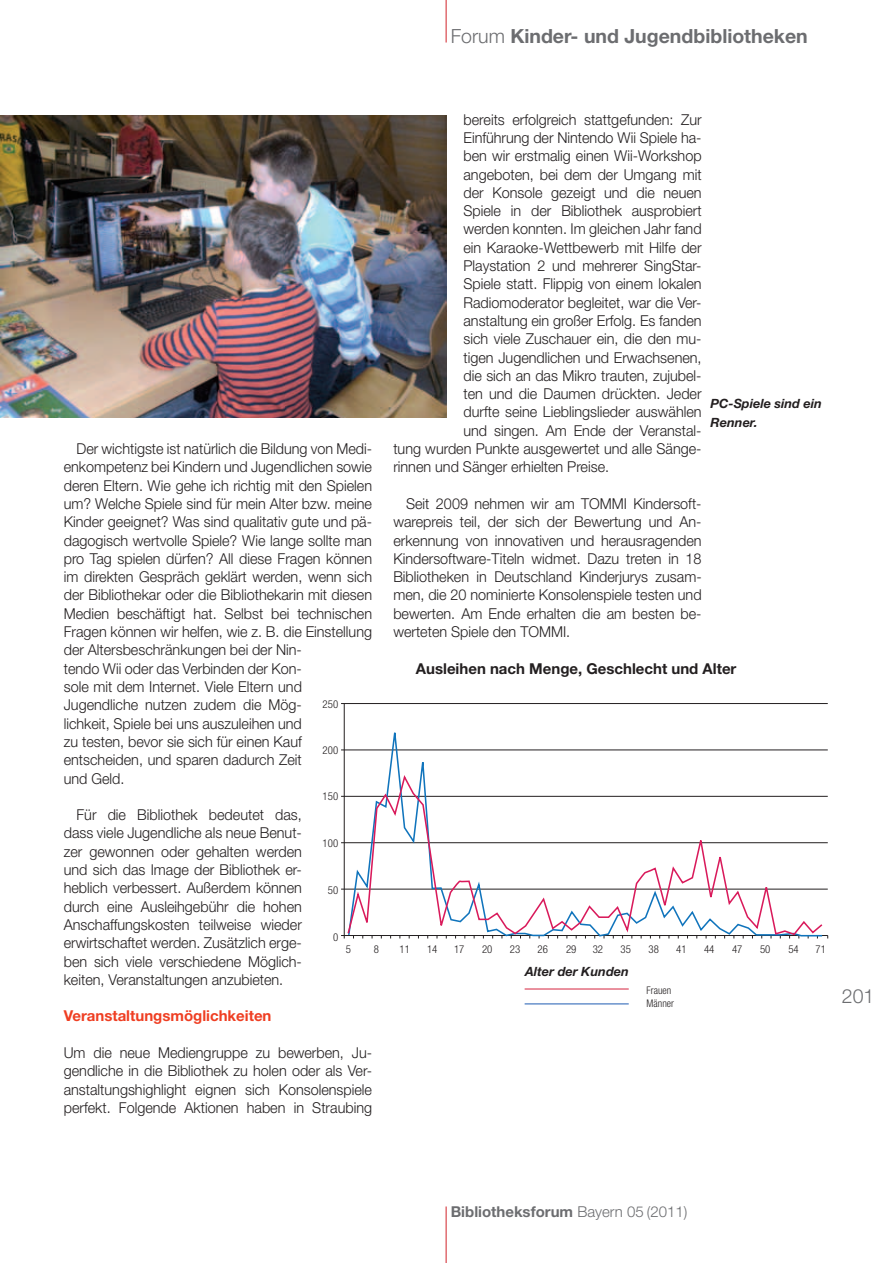
<style>
.page{position:relative;width:893px;height:1263px;background:#fff}
.page>*{position:absolute;margin:0;border:0;box-sizing:border-box;transform-origin:0 0}
.t1{font:700 19.5px "Helvetica Neue";color:#6c6d70}
.t2{font:300 19.5px "Helvetica Neue";color:#6c6d70}
.t3{font:300 15px/18.3px "Helvetica Neue";color:#231f20;text-align:justify;scale:.96 1}
.t4{font:700 15px "Helvetica Neue";color:#231f20}
.t5{font:700 15px "Helvetica Neue";color:#6c6d70}
.t6{font:700 15px "Helvetica Neue";color:#ef3e22}
.t7{font:italic 700 12.75px/18.3px "Helvetica Neue";color:#231f20}
.t8{font:300 condensed 10.8px "Helvetica Neue";color:#231f20}
.t9{font:300 condensed 10.5px/13.5px "Helvetica Neue";color:#231f20;scale:.96 1}
.s1{font-weight:300}
</style>
<div class="page">
<hr style="left:446px;top:0;width:1px;height:43px;background:#d1232a">
<hr style="left:446px;top:1206px;width:1px;height:57px;background:#d1232a">
<img style="left:0;top:115px;width:446px;height:302px">
<hr style="left:341px;top:703px;width:487px;height:1px;background:#231f20">
<hr style="left:341px;top:749px;width:487px;height:1px;background:#231f20">
<hr style="left:341px;top:796px;width:487px;height:1px;background:#231f20">
<hr style="left:341px;top:842px;width:487px;height:1px;background:#231f20">
<hr style="left:341px;top:889px;width:487px;height:1px;background:#231f20">
<hr style="left:341px;top:935px;width:487px;height:1px;background:#231f20">
<hr style="left:344px;top:703px;width:1px;height:235px;background:#231f20">
<svg style="left:347px;top:732px;width:477px;height:205px"></svg>
<svg style="left:346px;top:773px;width:478px;height:163px"></svg>
<hr style="left:525px;top:988px;width:104px;height:2px;background:#e36d7f">
<hr style="left:525px;top:1003px;width:104px;height:1px;background:#6992cc">
<h1 class="t1" style="left:451px;top:24px;width:359px"><span class="s1">Forum</span> Kinder- und Jugendbibliotheken</h1>
<p class="t3" style="left:463px;top:110px;width:250px">bereits erfolgreich stattgefunden: Zur</p>
<p class="t3" style="left:463px;top:128px;width:250px">Einführung der Nintendo Wii Spiele ha-</p>
<p class="t3" style="left:463px;top:146px;width:250px">ben wir erstmalig einen Wii-Workshop</p>
<p class="t3" style="left:463px;top:165px;width:250px">angeboten, bei dem der Umgang mit</p>
<p class="t3" style="left:463px;top:183px;width:250px">der Konsole gezeigt und die neuen</p>
<p class="t3" style="left:463px;top:201px;width:250px">Spiele in der Bibliothek ausprobiert</p>
<p class="t3" style="left:463px;top:220px;width:250px">werden konnten. Im gleichen Jahr fand</p>
<p class="t3" style="left:463px;top:238px;width:250px">ein Karaoke-Wettbewerb mit Hilfe der</p>
<p class="t3" style="left:463px;top:256px;width:250px">Playstation 2 und mehrerer SingStar-</p>
<p class="t3" style="left:463px;top:274px;width:250px">Spiele statt. Flippig von einem lokalen</p>
<p class="t3" style="left:463px;top:293px;width:250px">Radiomoderator begleitet, war die Ver-</p>
<p class="t3" style="left:463px;top:311px;width:250px">anstaltung ein großer Erfolg. Es fanden</p>
<p class="t3" style="left:463px;top:329px;width:250px">sich viele Zuschauer ein, die den mu-</p>
<p class="t3" style="left:463px;top:348px;width:250px">tigen Jugendlichen und Erwachsenen,</p>
<p class="t3" style="left:463px;top:366px;width:250px">die sich an das Mikro trauten, zujubel-</p>
<p class="t3" style="left:463px;top:384px;width:250px">ten und die Daumen drückten. Jeder</p>
<p class="t3" style="left:463px;top:403px;width:250px">durfte seine Lieblingslieder auswählen</p>
<p class="t3" style="left:463px;top:421px;width:250px">und singen. Am Ende der Veranstal-</p>
<p class="t3" style="left:393px;top:439px;width:323px">tung wurden Punkte ausgewertet und alle Sänge-</p>
<p class="t3" style="left:393px;top:457px;width:226px">rinnen und Sänger erhielten Preise.</p>
<p class="t3" style="left:393px;top:494px;width:323px;text-indent:13px">Seit 2009 nehmen wir am TOMMI Kindersoft&shy;warepreis teil, der sich der Bewertung und An&shy;erkennung von innovativen und herausragenden Kindersoftware-Titeln widmet. Dazu treten in 18<br>Bibliotheken in Deutschland Kinderjurys zusam&shy;men, die 20 nominierte Konsolenspiele testen und bewerten. Am Ende erhalten die am besten be&shy;werteten Spiele den TOMMI.</p>
<p class="t7" style="left:711px;top:394px;width:113px">PC-Spiele sind ein<br>Renner.</p>
<p class="t3" style="left:64px;top:439px;width:323px;text-align:left;text-indent:13px">Der wichtigste ist natürlich die Bildung von Medi&shy;enkompetenz bei Kindern und Jugendlichen sowie deren Eltern. Wie gehe ich richtig mit den Spielen um? Welche Spiele sind für mein Alter bzw. meine Kinder geeignet? Was sind qualitativ gute und pä&shy;dagogisch wertvolle Spiele? Wie lange sollte man pro Tag spielen dürfen? All diese Fragen können im direkten Gespräch geklärt werden, wenn sich der Bibliothekar oder die Bibliothekarin mit diesen Medien beschäftigt hat. Selbst bei technischen Fragen können wir helfen, wie z. B. die Einstellung der Altersbeschränkungen bei der Nin-<br>tendo Wii oder das Verbinden der Kon-<br>sole mit dem Internet. Viele Eltern und Jugendliche nutzen zudem die Mög-<br>lichkeit, Spiele bei uns auszuleihen und<br>zu testen, bevor sie sich für einen Kauf entscheiden, und sparen dadurch Zeit<br>und Geld.</p>
<p class="t3" style="left:64px;top:805px;width:250px;text-indent:13px">Für die Bibliothek bedeutet das, dass viele Jugendliche als neue Benut&shy;zer gewonnen oder gehalten werden und sich das Image der Bibliothek er&shy;heblich verbessert. Außerdem können durch eine Ausleihgebühr die hohen Anschaffungskosten teilweise wieder erwirtschaftet werden. Zusätzlich erge&shy;ben sich viele verschiedene Möglich&shy;keiten, Veranstaltungen anzubieten.</p>
<p class="t6" style="left:64px;top:1007px;width:209px">Veranstaltungsmöglichkeiten</p>
<p class="t3" style="left:64px;top:1043px;width:323px">Um die neue Mediengruppe zu bewerben, Ju&shy;gendliche in die Bibliothek zu holen oder als Ver&shy;anstaltungshighlight eignen sich Konsolenspiele perfekt. Folgende Aktionen haben in Straubing</p>
<p class="t4" style="left:416px;top:659px;width:322px">Ausleihen nach Menge, Geschlecht und Alter</p>
<p class="t8" style="left:323px;top:697px;width:17px">250</p>
<p class="t8" style="left:323px;top:744px;width:17px">200</p>
<p class="t8" style="left:323px;top:790px;width:17px">150</p>
<p class="t8" style="left:323px;top:837px;width:17px">100</p>
<p class="t8" style="left:328px;top:884px;width:12px">50</p>
<p class="t8" style="left:333px;top:931px;width:7px">0</p>
<p class="t8" style="left:346px;top:942px;width:7px">5</p>
<p class="t8" style="left:374px;top:942px;width:7px">8</p>
<p class="t8" style="left:400px;top:942px;width:12px">11</p>
<p class="t8" style="left:427px;top:942px;width:12px">14</p>
<p class="t8" style="left:454px;top:942px;width:12px">17</p>
<p class="t8" style="left:482px;top:942px;width:12px">20</p>
<p class="t8" style="left:510px;top:942px;width:12px">23</p>
<p class="t8" style="left:537px;top:942px;width:12px">26</p>
<p class="t8" style="left:566px;top:942px;width:12px">29</p>
<p class="t8" style="left:593px;top:942px;width:12px">32</p>
<p class="t8" style="left:620px;top:942px;width:12px">35</p>
<p class="t8" style="left:648px;top:942px;width:12px">38</p>
<p class="t8" style="left:676px;top:942px;width:12px">41</p>
<p class="t8" style="left:704px;top:942px;width:12px">44</p>
<p class="t8" style="left:732px;top:942px;width:12px">47</p>
<p class="t8" style="left:760px;top:942px;width:12px">50</p>
<p class="t8" style="left:788px;top:942px;width:12px">54</p>
<p class="t8" style="left:815px;top:942px;width:12px">71</p>
<p class="t7" style="left:525px;top:962px;width:105px">Alter der Kunden</p>
<p class="t9" style="left:647px;top:983px;width:30px">Frauen<br>Männer</p>
<h1 class="t2" style="left:842px;top:984px;width:34px">201</h1>
<p class="t5" style="left:451px;top:1202px;width:238px">Bibliotheksforum <span class="s1">Bayern 05 (2011)</span></p>
</div>
